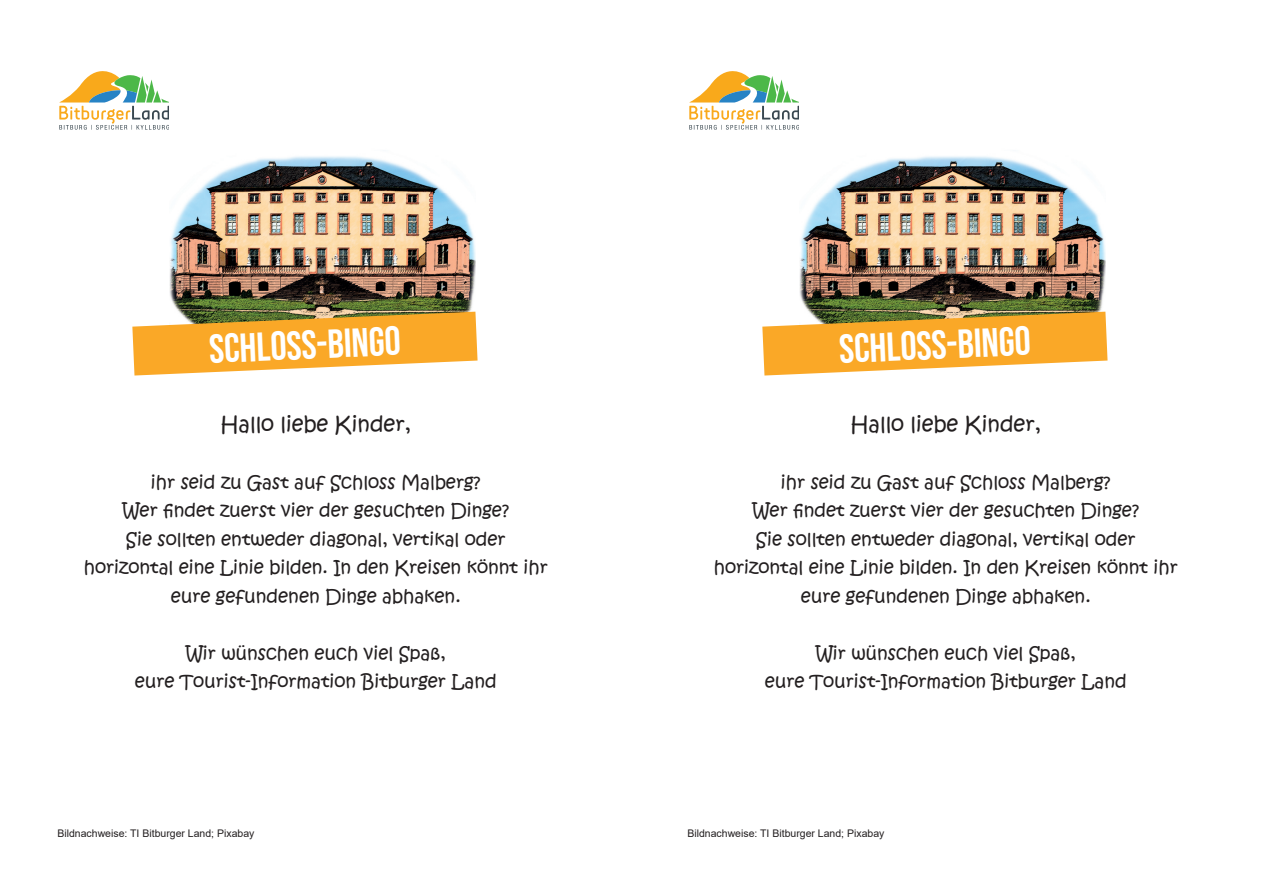
<style>
.page{position:relative;width:1263px;height:893px;background:#fff}
.page>*{position:absolute;margin:0;border:0;box-sizing:border-box;transform-origin:0 0}
.t1{font:40.5px "Bebas Neue";color:#fff}
.t2{font:21px "Kristen ITC";color:#231f20}
.t3{font:18px/28.5px "Kristen ITC";color:#231f20;text-align:center}
.t4{font:10.5px "Arial";color:#231f20}
</style>
<div class="page">
<svg style="left:59px;top:71px;width:110px;height:59px"></svg>
<svg style="left:689px;top:71px;width:110px;height:59px"></svg>
<img style="left:170px;top:156px;width:306px;height:156px">
<img style="left:800px;top:156px;width:306px;height:156px">
<svg style="left:132px;top:312px;width:346px;height:63px;background:#eeb049"></svg>
<svg style="left:762px;top:312px;width:345px;height:63px;background:#eeb049"></svg>
<h1 class="t1" style="left:208px;top:325px;width:193px;rotate:-2deg">SCHLOSS-BINGO</h1>
<h1 class="t1" style="left:838px;top:325px;width:193px;rotate:-2deg">SCHLOSS-BINGO</h1>
<p class="t2" style="left:220px;top:410px;width:192px">Hallo liebe Kinder,</p>
<p class="t3" style="left:84px;top:468px;width:466px">ihr seid zu Gast auf Schloss Malberg?<br>Wer findet zuerst vier der gesuchten Dinge?<br>Sie sollten entweder diagonal, vertikal oder horizontal eine Linie bilden. In den Kreisen könnt ihr eure gefundenen Dinge abhaken.</p>
<p class="t3" style="left:135px;top:639px;width:363px">Wir wünschen euch viel Spaß,<br>eure Tourist-Information Bitburger Land</p>
<p class="t2" style="left:850px;top:410px;width:192px">Hallo liebe Kinder,</p>
<p class="t3" style="left:714px;top:468px;width:466px">ihr seid zu Gast auf Schloss Malberg?<br>Wer findet zuerst vier der gesuchten Dinge?<br>Sie sollten entweder diagonal, vertikal oder horizontal eine Linie bilden. In den Kreisen könnt ihr eure gefundenen Dinge abhaken.</p>
<p class="t3" style="left:765px;top:639px;width:363px">Wir wünschen euch viel Spaß,<br>eure Tourist-Information Bitburger Land</p>
<p class="t4" style="left:57px;top:826px;width:199px">Bildnachweise: TI Bitburger Land; Pixabay</p>
<p class="t4" style="left:687px;top:826px;width:199px">Bildnachweise: TI Bitburger Land; Pixabay</p>
</div>
